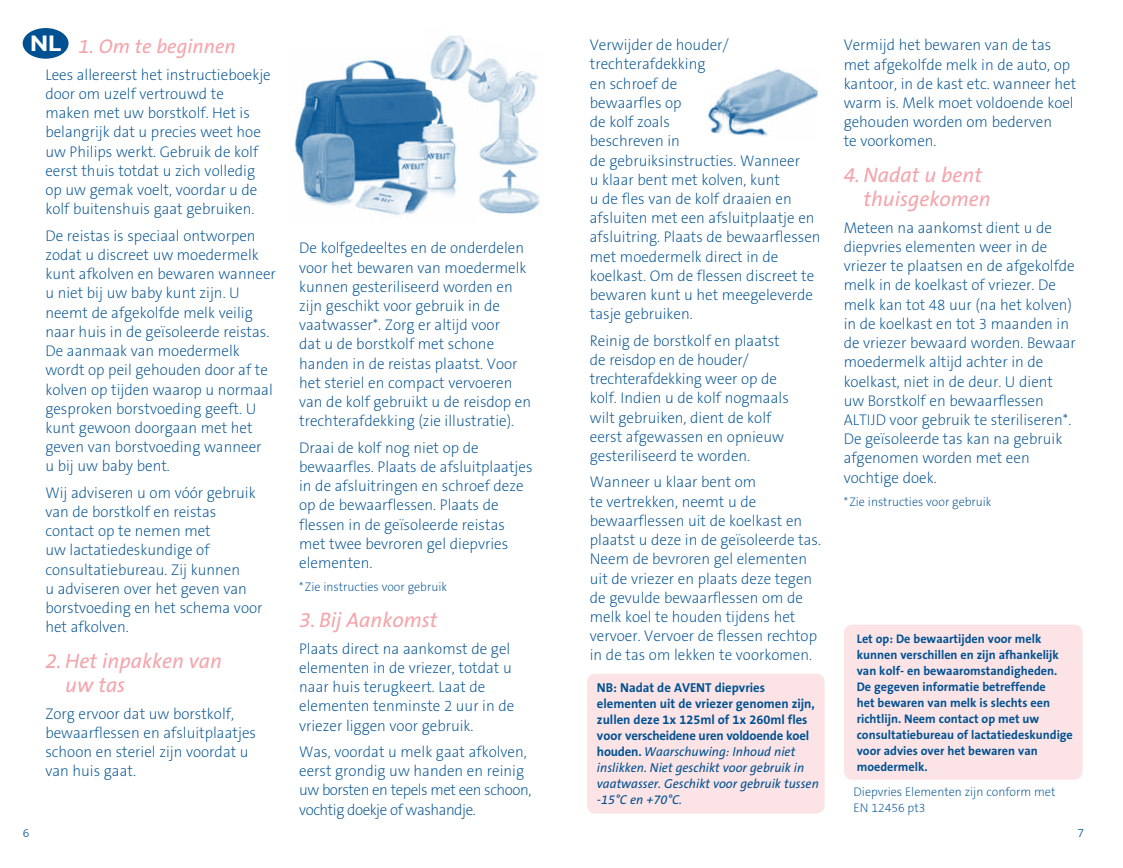
<style>
.page{position:relative;width:1123px;height:868px;background:#fff}
.page>*{position:absolute;margin:0;border:0;box-sizing:border-box;transform-origin:0 0}
.t1{font:700 22.6px "Gill Sans Alt One WGL";color:#fff;scale:.95 1}
.t2{font:italic 21px/24px "The Sans B5 Plain";color:#f4a5ab}
.t3{font:italic 20px "The Sans B5 Plain";color:#f4a5ab}
.t4{font:200 15.6px/19.2px "The Sans B2";color:#005191}
.t5{font:700 13px/16px "The Sans B7";color:#005191}
.t6{font:italic 13px/16px "The Sans B5 Plain";color:#005191}
.t7{font:700 12.4px/16px "The Sans B7";color:#005191}
.t8{font:200 12.4px/16px "The Sans B2";color:#005191}
.t9{font:300 12px "The Sans B3";color:#005191}
.s1{font-family:"The Sans B7";font-weight:700;font-style:normal}
</style>
<div class="page">
<div style="left:587px;top:673px;width:237px;height:140px;background:#fce4e6;border-radius:9px"></div>
<div style="left:23px;top:28px;width:46px;height:31px;background:#005191;border-radius:50%"></div>
<div style="left:844px;top:624px;width:238px;height:155px;background:#fce4e6;border-radius:9px"></div>
<img style="left:707px;top:69px;width:111px;height:67px">
<img style="left:294px;top:60px;width:131px;height:157px">
<img style="left:425px;top:35px;width:115px;height:179px">
<h1 class="t1" style="left:30px;top:28px;width:34px">NL</h1>
<p class="t3" style="left:79px;top:36px;width:159px">1. Om te beginnen</p>
<p class="t4" style="left:45px;top:66px;width:227px">Lees allereerst het instructieboekje door om uzelf vertrouwd te maken met uw borstkolf. Het is belangrijk dat u precies weet hoe uw Philips werkt. Gebruik de kolf eerst thuis totdat u zich volledig op uw gemak voelt, voordar u de kolf buitenshuis gaat gebruiken.</p>
<p class="t4" style="left:45px;top:227px;width:232px">De reistas is speciaal ontworpen zodat u discreet uw moedermelk kunt afkolven en bewaren wanneer u niet bij uw baby kunt zijn. U neemt de afgekolfde melk veilig naar huis in de geïsoleerde reistas.<br>De aanmaak van moedermelk wordt op peil gehouden door af te kolven op tijden waarop u normaal gesproken borstvoeding geeft. U kunt gewoon doorgaan met het geven van borstvoeding wanneer<br>u bij uw baby bent.</p>
<p class="t4" style="left:45px;top:484px;width:219px">Wij adviseren u om vóór gebruik van de borstkolf en reistas contact op te nemen met<br>uw lactatiedeskundige of consultatiebureau. Zij kunnen<br>u adviseren over het geven van borstvoeding en het schema voor het afkolven.</p>
<h2 class="t2" style="left:65px;top:650px;width:158px;text-indent:-20px">2. Het inpakken van uw tas</h2>
<p class="t4" style="left:45px;top:704px;width:212px">Zorg ervoor dat uw borstkolf, bewaarflessen en afsluitplaatjes schoon en steriel zijn voordat u van huis gaat.</p>
<p class="t4" style="left:299px;top:239px;width:233px">De kolfgedeeltes en de onderdelen voor het bewaren van moedermelk kunnen gesteriliseerd worden en zijn geschikt voor gebruik in de vaatwasser*. Zorg er altijd voor<br>dat u de borstkolf met schone handen in de reistas plaatst. Voor het steriel en compact vervoeren van de kolf gebruikt u de reisdop en trechterafdekking (zie illustratie).</p>
<p class="t4" style="left:299px;top:439px;width:235px">Draai de kolf nog niet op de bewaarfles. Plaats de afsluitplaatjes in de afsluitringen en schroef deze op de bewaarflessen. Plaats de flessen in de geïsoleerde reistas met twee bevroren gel diepvries elementen.</p>
<p class="t8" style="left:299px;top:579px;width:149px">*Zie instructies voor gebruik</p>
<h2 class="t2" style="left:299px;top:609px;width:140px">3. Bij Aankomst</h2>
<p class="t4" style="left:299px;top:639px;width:217px">Plaats direct na aankomst de gel elementen in de vriezer, totdat u naar huis terugkeert. Laat de elementen tenminste 2 uur in de vriezer liggen voor gebruik.</p>
<p class="t4" style="left:299px;top:743px;width:234px">Was, voordat u melk gaat afkolven, eerst grondig uw handen en reinig uw borsten en tepels met een schoon, vochtig doekje of washandje.</p>
<p class="t4" style="left:590px;top:36px;width:232px">Verwijder de houder/ trechterafdekking<br>en schroef de<br>bewaarfles op<br>de kolf zoals<br>beschreven in<br>de gebruiksinstructies. Wanneer<br>u klaar bent met kolven, kunt<br>u de fles van de kolf draaien en afsluiten met een afsluitplaatje en afsluitring. Plaats de bewaarflessen met moedermelk direct in de koelkast. Om de flessen discreet te bewaren kunt u het meegeleverde tasje gebruiken.</p>
<p class="t4" style="left:590px;top:332px;width:200px">Reinig de borstkolf en plaatst de reisdop en de houder/ trechterafdekking weer op de kolf. Indien u de kolf nogmaals wilt gebruiken, dient de kolf eerst afgewassen en opnieuw gesteriliseerd te worden.</p>
<p class="t4" style="left:590px;top:473px;width:233px">Wanneer u klaar bent om<br>te vertrekken, neemt u de bewaarflessen uit de koelkast en plaatst u deze in de geïsoleerde tas.<br>Neem de bevroren gel elementen uit de vriezer en plaats deze tegen de gevulde bewaarflessen om de melk koel te houden tijdens het vervoer. Vervoer de flessen rechtop in de tas om lekken te voorkomen.</p>
<p class="t5" style="left:597px;top:680px;width:219px">NB: Nadat de AVENT diepvries elementen uit de vriezer genomen zijn, zullen deze 1x 125ml of 1x 260ml fles voor verscheidene uren voldoende koel</p>
<p class="t6" style="left:597px;top:744px;width:223px"><span class="s1">houden.</span> Waarschuwing: Inhoud niet inslikken. Niet geschikt voor gebruik in vaatwasser. Geschikt voor gebruik tussen -15°C en +70°C.</p>
<p class="t4" style="left:843px;top:36px;width:234px">Vermijd het bewaren van de tas met afgekolfde melk in de auto, op kantoor, in de kast etc. wanneer het warm is. Melk moet voldoende koel gehouden worden om bederven<br>te voorkomen.</p>
<h2 class="t2" style="left:863px;top:164px;width:129px;text-indent:-20px">4. Nadat u bent thuisgekomen</h2>
<p class="t4" style="left:843px;top:219px;width:234px">Meteen na aankomst dient u de diepvries elementen weer in de vriezer te plaatsen en de afgekolfde melk in de koelkast of vriezer. De melk kan tot 48 uur (na het kolven) in de koelkast en tot 3 maanden in de vriezer bewaard worden. Bewaar moedermelk altijd achter in de koelkast, niet in de deur. U dient uw Borstkolf en bewaarflessen<br>ALTIJD voor gebruik te steriliseren*.<br>De geïsoleerde tas kan na gebruik afgenomen worden met een vochtige doek.</p>
<p class="t8" style="left:843px;top:494px;width:149px">*Zie instructies voor gebruik</p>
<p class="t7" style="left:856px;top:631px;width:218px">Let op: De bewaartijden voor melk kunnen verschillen en zijn afhankelijk van kolf- en bewaaromstandigheden.<br>De gegeven informatie betreffende<br>het bewaren van melk is slechts een richtlijn. Neem contact op met uw consultatiebureau of lactatiedeskundige voor advies over het bewaren van moedermelk.</p>
<p class="t8" style="left:853px;top:784px;width:203px">Diepvries Elementen zijn conform met<br>EN 12456 pt3</p>
<p class="t9" style="left:23px;top:826px;width:8px">6</p>
<p class="t9" style="left:1077px;top:826px;width:8px">7</p>
</div>
